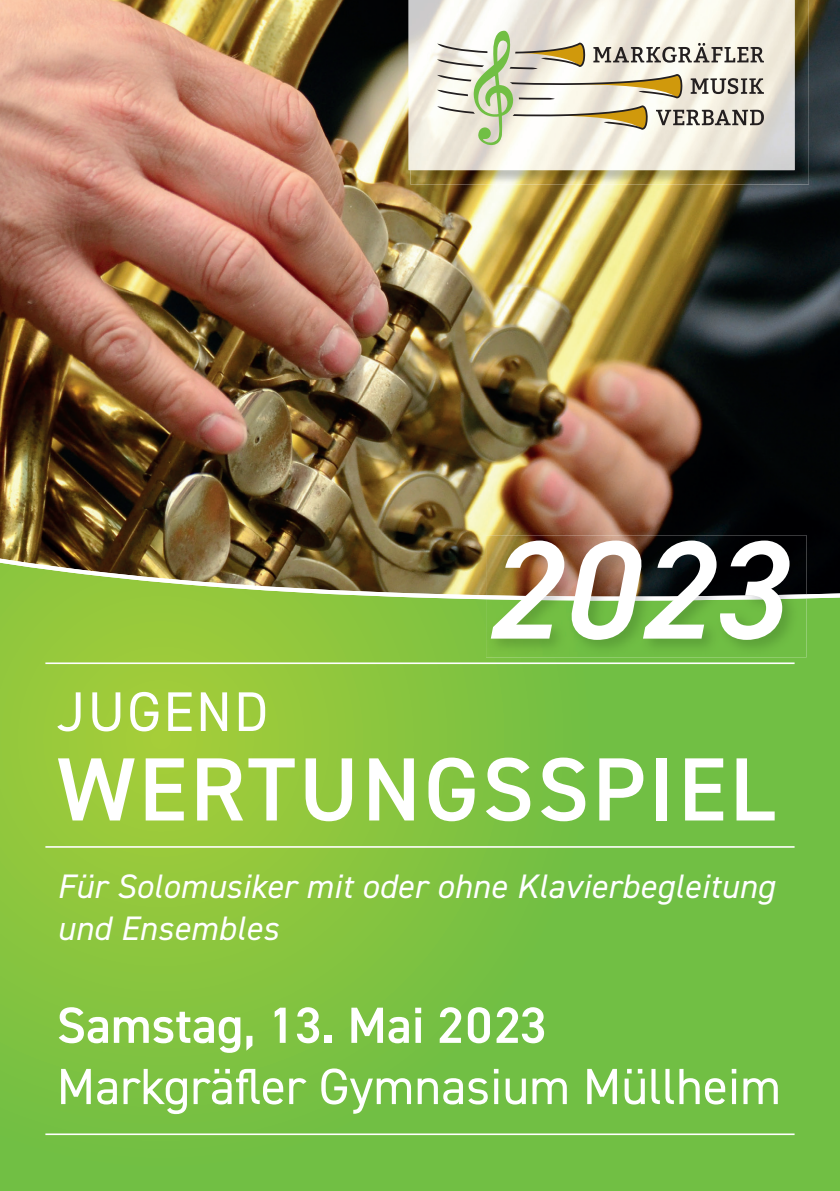
<style>
.page{position:relative;width:840px;height:1191px;background:#fff}
.page>*{position:absolute;margin:0;border:0;box-sizing:border-box;transform-origin:0 0}
.t1{font:italic 600 140.2px "DIN2014";color:#fff}
.t2{font:600 90px "DIN2014";letter-spacing:.04em;color:#fff}
.t3{font:56px "DIN2014";letter-spacing:.04em;color:#fff}
.t4{font:51px "DIN2014";color:#fff}
.t5{font:600 51px "DIN2014";color:#fff}
.t6{font:italic 34px/42px "DIN2014";letter-spacing:.01em;color:#fff}
</style>
<div class="page">
<svg style="left:0;top:600px;width:839px;height:591px;background:#7fc241"></svg>
<hr style="left:45px;top:662px;width:749px;height:2px;background:#fff">
<hr style="left:45px;top:846px;width:749px;height:1px;background:#fff">
<hr style="left:45px;top:1133px;width:749px;height:2px;background:#fff">
<img style="left:0;top:0;width:839px;height:600px">
<img style="left:486px;top:600px;width:320px;height:57px">
<img style="left:486px;top:535px;width:320px;height:59px">
<img style="left:486px;top:594px;width:320px;height:6px">
<h1 class="t1" style="left:484px;top:497px;width:300px">2023</h1>
<h3 class="t3" style="left:57px;top:676px;width:212px">JUGEND</h3>
<h2 class="t2" style="left:57px;top:730px;width:719px">WERTUNGSSPIEL</h2>
<p class="t6" style="left:57px;top:865px;width:719px">Für Solomusiker mit oder ohne Klavierbegleitung und Ensembles</p>
<h3 class="t5" style="left:57px;top:991px;width:491px">Samstag, 13. Mai 2023</h3>
<h3 class="t4" style="left:57px;top:1054px;width:725px">Markgräfler Gymnasium Müllheim</h3>
</div>
